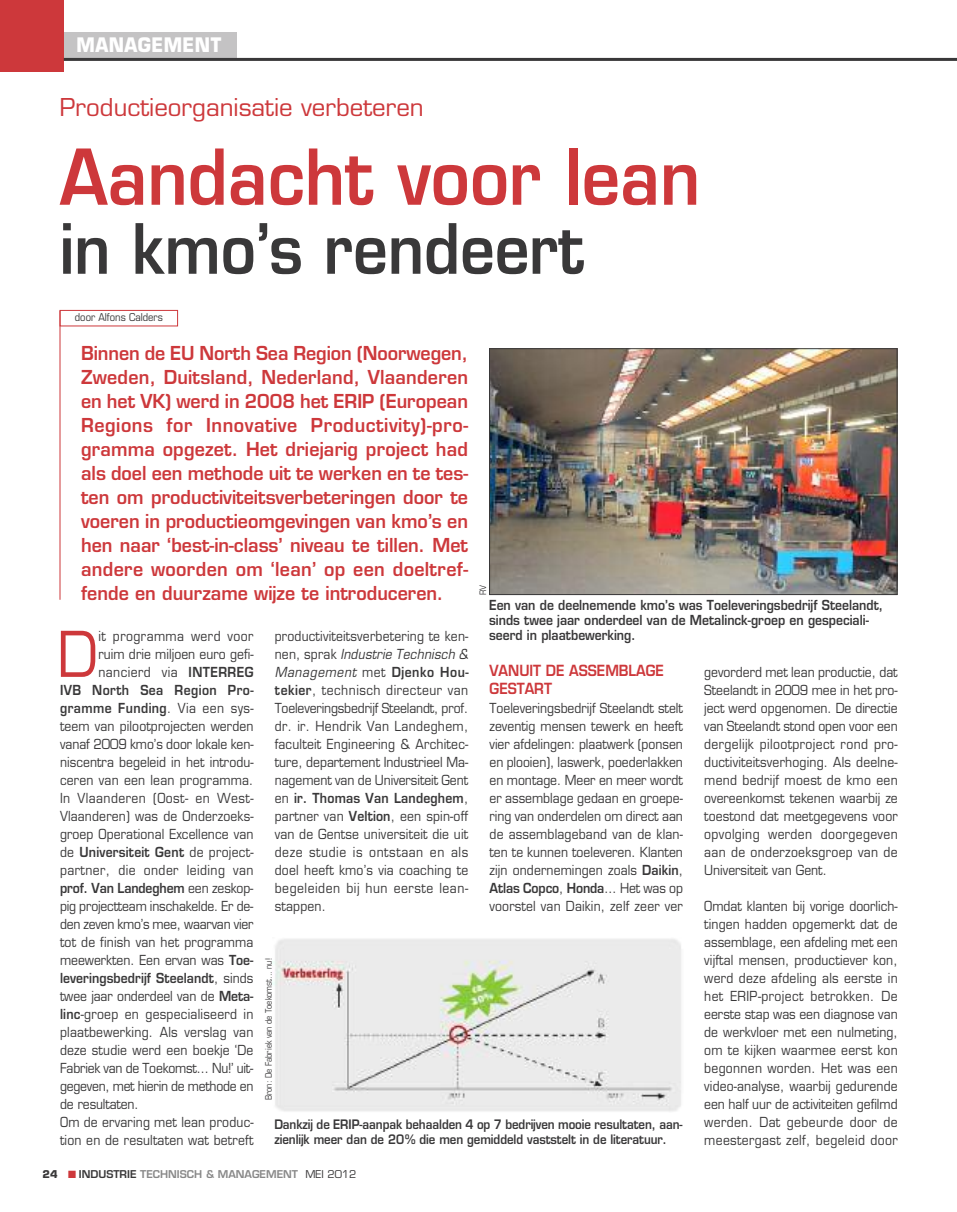
<style>
.page{position:relative;width:957px;height:1212px;background:#fff}
.page>*{position:absolute;margin:0;border:0;box-sizing:border-box;transform-origin:0 0}
.t1{font:600 75px "Eurostile";color:#cd383b;scale:.9 1}
.t2{font:600 67.5px "Eurostile";color:#393839;scale:.9 1}
.t3{font:61.5px "Eurostile";color:#cd383b;scale:.9 1}
.t4{font:24px "Eurostile";color:#cd383b}
.t5{font:700 19.5px "Eurostile";letter-spacing:.025em;color:#fff;scale:.9 1}
.t6{font:600 18.75px/24px "Eurostile";color:#cd383b;text-align:justify;scale:.95 1}
.t7{font:600 15px/18px "Eurostile";color:#cd383b;scale:.9 1}
.t8{font:13.5px/18px "Eurostile";letter-spacing:.015em;color:#393839;text-align:justify;scale:.9 1}
.t9{font:600 13.5px/15px "Eurostile";color:#393839;scale:.9 1}
.t10{font:13.5px "Eurostile";letter-spacing:-.015em;color:#393839;scale:.9 1}
.t11{font:13.5px "Eurostile";letter-spacing:.035em;color:#393839;scale:.9 1}
.t12{font:600 13.5px "Eurostile";letter-spacing:.035em;color:#393839;scale:.9 1}
.t13{font:13.5px "Eurostile";letter-spacing:-.01em;color:#393839;scale:.9 1}
.t14{font:13.5px "Eurostile";letter-spacing:-.005em;color:#393839;scale:.9 1}
.t15{font:600 13.5px "Eurostile";letter-spacing:.02em;color:#393839;scale:.9 1}
.t16{font:13.5px "Eurostile";letter-spacing:-.02em;color:#393839;scale:.9 1}
.t17{font:600 12.75px/15px "Eurostile";letter-spacing:-.005em;color:#393839;scale:.9 1}
.t18{font:600 10.5px "Eurostile";color:#888}
.t19{font:10.5px "Eurostile";color:#393839;scale:.9 1}
.t20{font:condensed 9px "Eurostile";color:#393839}
.s1{font-style:italic}
.s2{font-weight:600}
.s3{font-weight:400}
.s4{font-weight:700;color:#393839}
.s5{color:#cd383b}
.s6{color:#393839}
.s7{font-weight:400;color:#393839}
</style>
<div class="page">
<div style="left:45px;top:32px;width:191px;height:27px;background:#c4c3c4"></div>
<div style="left:0;top:0;width:64px;height:72px;background:#cd383b"></div>
<hr style="left:64px;top:58px;width:893px;height:3px;background:#393839">
<img style="left:491px;top:350px;width:404px;height:243px">
<div style="left:489px;top:348px;width:408px;height:247px;border:1px solid #393839"></div>
<hr style="left:60px;top:311px;width:1px;height:289px;background:#cd383b">
<div style="left:60px;top:310px;width:118px;height:16px;border:1px solid #cd383b"></div>
<img style="left:272px;top:939px;width:409px;height:173px">
<h3 class="t5" style="left:77px;top:37px;width:162px">MANAGEMENT</h3>
<h3 class="t4" style="left:60px;top:98px;width:365px">Productieorganisatie verbeteren</h3>
<h1 class="t1" style="left:60px;top:148px;width:713px">Aandacht voor lean</h1>
<h2 class="t2" style="left:60px;top:223px;width:584px">in kmo’s rendeert</h2>
<p class="t19" style="left:75px;top:313px;width:99px">door Alfons Calders</p>
<p class="t6" style="left:81px;top:343px;width:409px">Binnen de EU North Sea Region (Noorwegen, Zweden, Duitsland, Nederland, Vlaanderen en het VK) werd in 2008 het ERIP (European Regions for Innovative Productivity)-pro&shy;gramma opgezet. Het driejarig project had als doel een methode uit te werken en te tes&shy;ten om productiviteitsverbeteringen door te voeren in productieomgevingen van kmo’s en hen naar ‘best-in-class’ niveau te tillen. Met andere woorden om ‘lean’ op een doeltref&shy;fende en duurzame wijze te introduceren.</p>
<p class="t20" style="left:479px;top:595px;width:12px;rotate:-90deg">RV</p>
<p class="t9" style="left:489px;top:599px;width:439px">Een van de deelnemende kmo’s was Toeleveringsbedrijf Steelandt, sinds twee jaar onderdeel van de Metalinck-groep en gespeciali&shy;seerd in plaatbewerking.</p>
<p class="t8" style="left:275px;top:628px;width:217px">productiviteitsverbetering te ken&shy;nen, sprak <span class="s1">Industrie Technisch &amp; Management</span> met <span class="s2">Djenko Hou&shy;tekier</span>, technisch directeur van Toeleveringsbedrijf Steelandt, prof. dr. ir. Hendrik Van Landeghem, faculteit Engineering &amp; Architec&shy;ture, departement Industrieel Ma&shy;nagement van de Universiteit Gent en <span class="s2">ir. Thomas Van Landeghem</span>, partner van <span class="s2">Veltion</span>, een spin-off van de Gentse universiteit die uit deze studie is ontstaan en als doel heeft kmo’s via coaching te begeleiden bij hun eerste lean&shy;stappen.</p>
<h3 class="t3" style="left:57px;top:631px;width:47px">D</h3>
<p class="t11" style="left:99px;top:631px;width:174px">it programma werd voor</p>
<p class="t8" style="left:98px;top:646px;width:174px">ruim drie miljoen euro gefi-</p>
<p class="t11" style="left:98px;top:667px;width:174px">nancierd via <span class="s2">INTERREG</span></p>
<p class="t12" style="left:60px;top:685px;width:216px">IVB North Sea Region Pro-</p>
<p class="t12" style="left:60px;top:703px;width:216px">gramme Funding<span class="s3">. Via een sys-</span></p>
<p class="t8" style="left:60px;top:718px;width:216px">teem van pilootprojecten werden</p>
<p class="t14" style="left:60px;top:739px;width:216px">vanaf 2009 kmo’s door lokale ken-</p>
<p class="t8" style="left:60px;top:754px;width:216px">niscentra begeleid in het introdu-</p>
<p class="t8" style="left:60px;top:772px;width:216px">ceren van een lean programma.</p>
<p class="t11" style="left:60px;top:793px;width:216px">In Vlaanderen (Oost- en West-</p>
<p class="t8" style="left:60px;top:808px;width:216px">Vlaanderen) was de Onderzoeks-</p>
<p class="t8" style="left:60px;top:826px;width:216px">groep Operational Excellence van</p>
<p class="t15" style="left:60px;top:847px;width:216px"><span class="s3">de</span> Universiteit Gent <span class="s3">de project-</span></p>
<p class="t11" style="left:60px;top:865px;width:216px">partner, die onder leiding van</p>
<p class="t9" style="left:60px;top:882px;width:216px">prof. Van Landeghem <span class="s3">een zeskop-</span></p>
<p class="t10" style="left:60px;top:901px;width:216px">pig projectteam inschakelde. Er de-</p>
<p class="t10" style="left:60px;top:919px;width:216px">den zeven kmo’s mee, waarvan vier</p>
<p class="t8" style="left:60px;top:934px;width:216px">tot de finish van het programma</p>
<p class="t8" style="left:60px;top:952px;width:216px">meewerkten. Een ervan was <span class="s2">Toe-</span></p>
<p class="t9" style="left:60px;top:972px;width:216px">leveringsbedrijf Steelandt<span class="s3">, sinds</span></p>
<p class="t13" style="left:60px;top:991px;width:216px">twee jaar onderdeel van de <span class="s2">Meta-</span></p>
<p class="t8" style="left:60px;top:1006px;width:216px"><span class="s2">linc</span>-groep en gespecialiseerd in</p>
<p class="t8" style="left:60px;top:1024px;width:216px">plaatbewerking. Als verslag van</p>
<p class="t8" style="left:60px;top:1042px;width:216px">deze studie werd een boekje ‘De</p>
<p class="t10" style="left:60px;top:1063px;width:216px">Fabriek van de Toekomst... Nu!’ uit-</p>
<p class="t16" style="left:60px;top:1081px;width:216px">gegeven, met hierin de methode en</p>
<p class="t13" style="left:60px;top:1099px;width:89px">de resultaten.</p>
<p class="t8" style="left:60px;top:1114px;width:217px">Om de ervaring met lean produc-</p>
<p class="t8" style="left:60px;top:1132px;width:216px">tion en de resultaten wat betreft</p>
<p class="t7" style="left:489px;top:663px;width:195px">VANUIT DE ASSEMBLAGE<br>GESTART</p>
<p class="t8" style="left:489px;top:700px;width:216px">Toeleveringsbedrijf Steelandt stelt zeventig mensen tewerk en heeft vier afdelingen: plaatwerk (ponsen en plooien), laswerk, poederlakken en montage. Meer en meer wordt er assemblage gedaan en groepe&shy;ring van onderdelen om direct aan de assemblageband van de klan&shy;ten te kunnen toeleveren. Klanten zijn ondernemingen zoals <span class="s2">Daikin</span>, <span class="s2">Atlas Copco</span>, <span class="s2">Honda</span>... Het was op voorstel van Daikin, zelf zeer ver</p>
<p class="t8" style="left:704px;top:664px;width:216px">gevorderd met lean productie, dat Steelandt in 2009 mee in het pro&shy;ject werd opgenomen. De directie van Steelandt stond open voor een dergelijk pilootproject rond pro&shy;ductiviteitsverhoging. Als deelne&shy;mend bedrijf moest de kmo een overeenkomst tekenen waarbij ze toestond dat meetgegevens voor opvolging werden doorgegeven aan de onderzoeksgroep van de Universiteit van Gent.</p>
<p class="t8" style="left:704px;top:898px;width:216px">Omdat klanten bij vorige doorlich&shy;tingen hadden opgemerkt dat de assemblage, een afdeling met een vijftal mensen, productiever kon, werd deze afdeling als eerste in het ERIP-project betrokken. De eerste stap was een diagnose van de werkvloer met een nulmeting, om te kijken waarmee eerst kon begonnen worden. Het was een video-analyse, waarbij gedurende een half uur de activiteiten gefilmd werden. Dat gebeurde door de meestergast zelf, begeleid door</p>
<p class="t20" style="left:265px;top:1100px;width:143px;rotate:-90deg">Bron: De Fabriek van de Toekomst... nu!</p>
<p class="t17" style="left:274px;top:1118px;width:455px">Dankzij de ERIP-aanpak behaalden 4 op 7 bedrijven mooie resultaten, aan&shy;zienlijk meer dan de 20% die men gemiddeld vaststelt in de literatuur.</p>
<p class="t18" style="left:43px;top:1170px;width:315px"><span class="s4">24</span> <span class="s5">■</span> <span class="s6">INDUSTRIE</span> TECHNISCH &amp; MANAGEMENT <span class="s7">MEI 2012</span></p>
</div>
